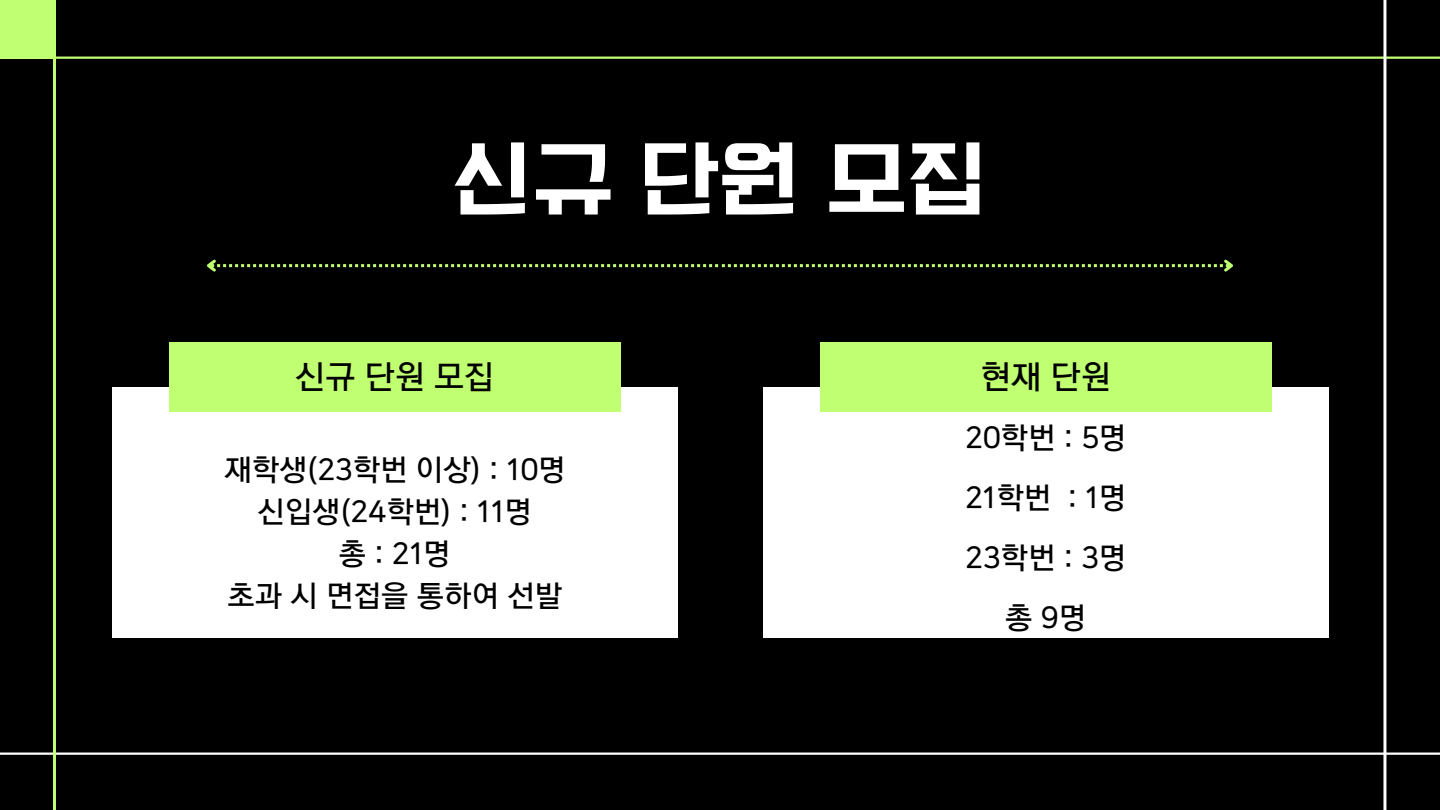
<style>
.page{position:relative;width:1440px;height:810px;background:#000}
.page>*{position:absolute;margin:0;border:0;box-sizing:border-box;transform-origin:0 0}
.t1{font:90px "TT Dosirak R";color:#fff}
.t2{font:33px "TDTD Gothic OTF Bold";color:#000}
.t3{font:30px "TDTD Gothic OTF Bold";color:#000}
</style>
<div class="page">
<div style="left:0;top:0;width:56px;height:59px;background:#c1ff72"></div>
<hr style="left:0;top:57px;width:1440px;height:2px;background:#c1ff72">
<hr style="left:0;top:753px;width:1440px;height:2px;background:#fff">
<hr style="left:53px;top:0;width:3px;height:810px;background:#c1ff72">
<hr style="left:1383px;top:0;width:3px;height:810px;background:#fff">
<div style="left:112px;top:387px;width:566px;height:251px;background:#fff"></div>
<div style="left:763px;top:387px;width:565px;height:251px;background:#fff"></div>
<div style="left:169px;top:342px;width:451px;height:70px;background:#c1ff72"></div>
<div style="left:820px;top:342px;width:451px;height:70px;background:#c1ff72"></div>
<svg style="left:207px;top:259px;width:1026px;height:13px"></svg>
<p class="t1" style="left:452px;top:133px;width:538px">신규 단원 모집</p>
<h1 class="t2" style="left:295px;top:359px;width:201px">신규 단원 모집</h1>
<p class="t2" style="left:981px;top:359px;width:132px">현재 단원</p>
<p class="t3" style="left:224px;top:454px;width:343px">재학생(23학번 이상) : 10명</p>
<p class="t3" style="left:258px;top:496px;width:276px">신입생(24학번) : 11명</p>
<p class="t3" style="left:339px;top:538px;width:113px">총 : 21명</p>
<p class="t3" style="left:227px;top:580px;width:336px">초과 시 면접을 통하여 선발</p>
<p class="t3" style="left:965px;top:421px;width:163px">20학번 : 5명</p>
<p class="t3" style="left:965px;top:481px;width:163px">21학번 : 1명</p>
<p class="t3" style="left:965px;top:541px;width:163px">23학번 : 3명</p>
<p class="t3" style="left:1005px;top:601px;width:82px">총 9명</p>
</div>
